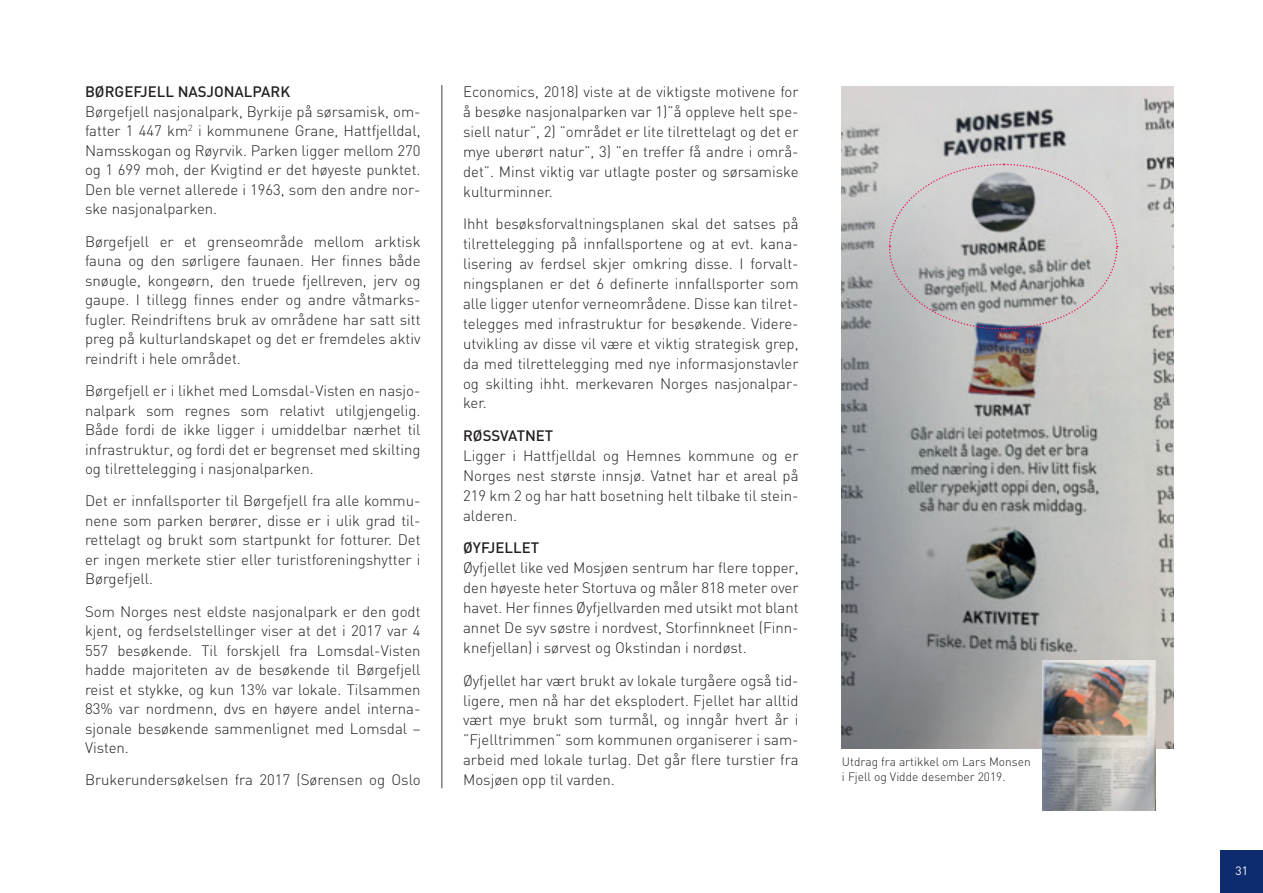
<style>
.page{position:relative;width:1263px;height:893px;background:#fff}
.page>*{position:absolute;margin:0;border:0;box-sizing:border-box;transform-origin:0 0}
.t1{font:300 15px/19.5px "DIN";color:#231f20;text-align:justify}
.t2{font:500 15px "DIN";color:#231f20}
.t3{font:300 12px/14.4px "DIN";color:#231f20}
.t4{font:12px "DIN";color:#fff}
</style>
<div class="page">
<div style="left:1220px;top:850px;width:43px;height:43px;background:#0d2b6d"></div>
<hr style="left:441px;top:85px;width:1px;height:703px;background:#858383">
<img style="left:841px;top:86px;width:333px;height:662px">
<img style="left:1042px;top:660px;width:113px;height:150px">
<svg style="left:888px;top:163px;width:230px;height:167px;background:#b9b8b9"></svg>
<p class="t2" style="left:85px;top:82px;width:207px">BØRGEFJELL NASJONALPARK</p>
<p class="t1" style="left:85px;top:102px;width:337px">Børgefjell nasjonalpark, Byrkije på sørsamisk, om&shy;fatter 1 447 km<sup>2</sup> i kommunene Grane, Hattfjelldal, Namsskogan og Røyrvik. Parken ligger mellom 270 og 1 699 moh, der Kvigtind er det høyeste punktet.<br>Den ble vernet allerede i 1963, som den andre nor&shy;ske nasjonalparken.</p>
<p class="t1" style="left:85px;top:231px;width:337px">Børgefjell er et grenseområde mellom arktisk fauna og den sørligere faunaen. Her finnes både snøugle, kongeørn, den truede fjellreven, jerv og gaupe. I tillegg finnes ender og andre våtmarks&shy;fugler. Reindriftens bruk av områdene har satt sitt preg på kulturlandskapet og det er fremdeles aktiv reindrift i hele området.</p>
<p class="t1" style="left:85px;top:381px;width:337px;text-align:left">Børgefjell er i likhet med Lomsdal-Visten en nasjo&shy;nalpark som regnes som relativt utilgjengelig.<br>Både fordi de ikke ligger i umiddelbar nærhet til infrastruktur, og fordi det er begrenset med skilting og tilrettelegging i nasjonalparken.</p>
<p class="t1" style="left:85px;top:491px;width:337px">Det er innfallsporter til Børgefjell fra alle kommu&shy;nene som parken berører, disse er i ulik grad til&shy;rettelagt og brukt som startpunkt for fotturer. Det er ingen merkete stier eller turistforeningshytter i Børgefjell.</p>
<p class="t1" style="left:85px;top:601px;width:337px">Som Norges nest eldste nasjonalpark er den godt kjent, og ferdselstellinger viser at det i 2017 var 4<br>557 besøkende. Til forskjell fra Lomsdal-Visten hadde majoriteten av de besøkende til Børgefjell reist et stykke, og kun 13% var lokale. Tilsammen 83% var nordmenn, dvs en høyere andel interna&shy;sjonale besøkende sammenlignet med Lomsdal – Visten.</p>
<p class="t1" style="left:85px;top:770px;width:337px">Brukerundersøkelsen fra 2017 (Sørensen og Oslo</p>
<p class="t1" style="left:463px;top:82px;width:337px;line-height:20px">Economics, 2018) viste at de viktigste motivene for å besøke nasjonalparken var 1)”å oppleve helt spe&shy;siell natur”, 2) ”området er lite tilrettelagt og det er mye uberørt natur”, 3) ”en treffer få andre i områ&shy;det”. Minst viktig var utlagte poster og sørsamiske kulturminner.</p>
<p class="t1" style="left:463px;top:214px;width:337px;line-height:20px">Ihht besøksforvaltningsplanen skal det satses på tilrettelegging på innfallsportene og at evt. kana&shy;lisering av ferdsel skjer omkring disse. I forvalt&shy;ningsplanen er det 6 definerte innfallsporter som alle ligger utenfor verneområdene. Disse kan tilret&shy;telegges med infrastruktur for besøkende. Videre&shy;utvikling av disse vil være et viktig strategisk grep, da med tilrettelegging med nye informasjonstavler og skilting ihht. merkevaren Norges nasjonalpar&shy;ker.</p>
<p class="t2" style="left:463px;top:426px;width:92px">RØSSVATNET</p>
<p class="t1" style="left:463px;top:446px;width:337px;line-height:20px">Ligger i Hattfjelldal og Hemnes kommune og er Norges nest største innsjø. Vatnet har et areal på 219 km 2 og har hatt bosetning helt tilbake til stein&shy;alderen.</p>
<p class="t2" style="left:463px;top:538px;width:78px">ØYFJELLET</p>
<p class="t1" style="left:463px;top:558px;width:337px;line-height:20px">Øyfjellet like ved Mosjøen sentrum har flere topper, den høyeste heter Stortuva og måler 818 meter over havet. Her finnes Øyfjellvarden med utsikt mot blant annet De syv søstre i nordvest, Storfinnkneet (Finn&shy;knefjellan) i sørvest og Okstindan i nordøst.</p>
<p class="t1" style="left:463px;top:670px;width:337px;line-height:20px">Øyfjellet har vært brukt av lokale turgåere også tid&shy;ligere, men nå har det eksplodert. Fjellet har alltid vært mye brukt som turmål, og inngår hvert år i ”Fjelltrimmen” som kommunen organiserer i sam&shy;arbeid med lokale turlag. Det går flere turstier fra Mosjøen opp til varden.</p>
<p class="t3" style="left:842px;top:755px;width:190px">Utdrag fra artikkel om Lars Monsen i Fjell og Vidde desember 2019.</p>
<p class="t4" style="left:1235px;top:863px;width:14px">31</p>
</div>
